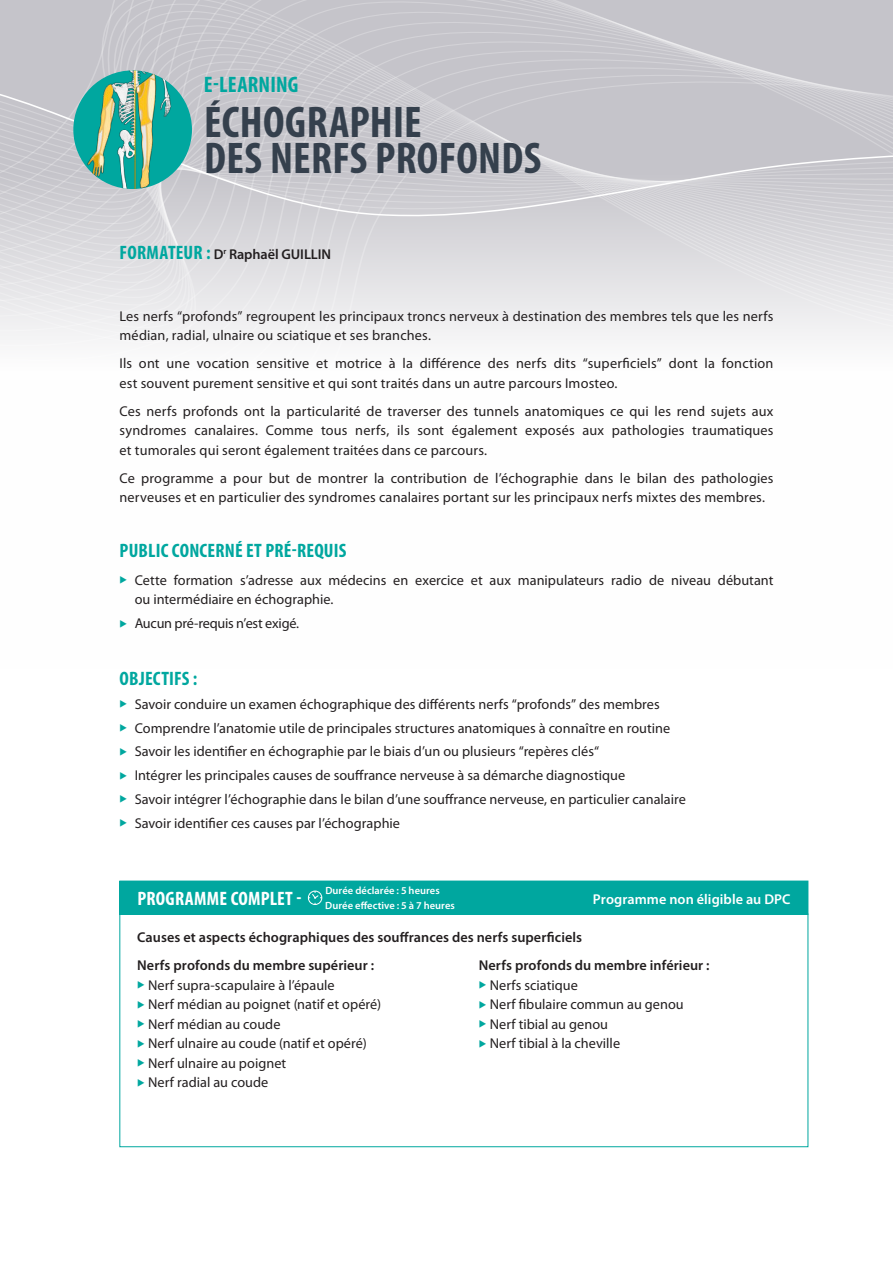
<style>
.page{position:relative;width:893px;height:1263px;background:#fff}
.page>*{position:absolute;margin:0;border:0;box-sizing:border-box;transform-origin:0 0}
.t1{font:700 condensed 44.55px/36px "Myriad Pro";letter-spacing:.005em;color:#35404d}
.t2{font:700 condensed 22.5px "Myriad Pro";letter-spacing:.01em;color:#00a79f}
.t3{font:700 condensed 19.5px "Myriad Pro";letter-spacing:.01em;color:#00a79f}
.t4{font:700 condensed 19.5px "Myriad Pro";letter-spacing:.01em;color:#fff}
.t5{font:14.25px/19.5px "Myriad Pro";letter-spacing:.005em;color:#231f20}
.t6{font:600 14.25px/28px "Myriad Pro";letter-spacing:.005em;color:#231f20}
.t7{font:14.25px "Myriad Pro";letter-spacing:-.02em;color:#231f20}
.t8{font:600 14.25px "Myriad Pro";letter-spacing:.005em;color:#fff}
.t9{font:600 10.5px "Myriad Pro";letter-spacing:.005em;color:#fff}
.s1{font-weight:700;font-stretch:condensed;font-size:19.5px;color:#00a79f}
.s2{color:#00a79f}
</style>
<div class="page">
<hr style="left:0;top:336px;width:893px;height:4px;background:#f4f4f5">
<svg style="left:0;top:0;width:893px;height:336px"></svg>
<svg style="left:0;top:4px;width:893px;height:324px"></svg>
<svg style="left:0;top:11px;width:893px;height:309px;background:#dad9dd"></svg>
<svg style="left:0;top:18px;width:893px;height:295px;background:#d8d7db"></svg>
<svg style="left:0;top:25px;width:893px;height:282px;background:#d6d5d9"></svg>
<svg style="left:0;top:33px;width:893px;height:268px;background:#d6d5da"></svg>
<div style="left:0;top:290px;width:893px;height:6px;background:#e7e7e9"></div>
<div style="left:0;top:284px;width:893px;height:6px;background:#e6e5e8"></div>
<div style="left:0;top:278px;width:893px;height:6px;background:#e4e3e6"></div>
<div style="left:0;top:272px;width:893px;height:6px;background:#e2e2e5"></div>
<div style="left:0;top:267px;width:893px;height:5px;background:#e1e0e3"></div>
<div style="left:0;top:261px;width:893px;height:6px;background:#dfdfe2"></div>
<div style="left:0;top:255px;width:893px;height:6px;background:#dedde0"></div>
<div style="left:0;top:249px;width:893px;height:6px;background:#dcdbdf"></div>
<div style="left:0;top:243px;width:893px;height:6px;background:#dad9dd"></div>
<div style="left:0;top:238px;width:893px;height:5px;background:#d9d8dc"></div>
<div style="left:0;top:232px;width:893px;height:6px;background:#d7d6da"></div>
<div style="left:0;top:226px;width:893px;height:6px;background:#d5d5d9"></div>
<svg style="left:0;top:220px;width:893px;height:6px;background:#d5d4d8"></svg>
<svg style="left:0;top:216px;width:893px;height:4px;background:#d3d3d7"></svg>
<svg style="left:0;top:39px;width:893px;height:177px;background:#c9c9ce"></svg>
<img style="left:74px;top:70px;width:118px;height:119px">
<div style="left:120px;top:881px;width:688px;height:33px;background:#00a79f"></div>
<svg style="left:308px;top:890px;width:14px;height:15px"></svg>
<div style="left:119px;top:881px;width:689px;height:34px;border:1px solid #00a79f"></div>
<h2 class="t2" style="left:204px;top:74px;width:96px">E-LEARNING</h2>
<h1 class="t1" style="left:204px;top:103px;width:339px">ÉCHOGRAPHIE<br>DES NERFS PROFONDS</h1>
<p class="t6" style="left:120px;top:241px;width:213px"><span class="s1">FORMATEUR :</span> D<sup>r</sup> Raphaël GUILLIN</p>
<p class="t5" style="left:119px;top:307px;width:656px">Les nerfs “profonds” regroupent les principaux troncs nerveux à destination des membres tels que les nerfs médian, radial, ulnaire ou sciatique et ses branches.</p>
<p class="t5" style="left:119px;top:355px;width:656px">Ils ont une vocation sensitive et motrice à la différence des nerfs dits “superficiels” dont la fonction est souvent purement sensitive et qui sont traités dans un autre parcours Imosteo.</p>
<p class="t5" style="left:119px;top:402px;width:656px;text-align:justify">Ces nerfs profonds ont la particularité de traverser des tunnels anatomiques ce qui les rend sujets aux syndromes canalaires. Comme tous nerfs, ils sont également exposés aux pathologies traumatiques et tumorales qui seront également traitées dans ce parcours.</p>
<p class="t5" style="left:119px;top:470px;width:656px">Ce programme a pour but de montrer la contribution de l’échographie dans le bilan des pathologies nerveuses et en particulier des syndromes canalaires portant sur les principaux nerfs mixtes des membres.</p>
<h3 class="t3" style="left:120px;top:541px;width:228px">PUBLIC CONCERNÉ ET PRÉ-REQUIS</h3>
<p class="t5" style="left:135px;top:572px;width:640px;text-indent:-15px"><span class="s2">◆</span> Cette formation s’adresse aux médecins en exercice et aux manipulateurs radio de niveau débutant ou intermédiaire en échographie.</p>
<p class="t7" style="left:119px;top:618px;width:181px"><span class="s2">◆</span> Aucun pré-requis n’est exigé.</p>
<h3 class="t3" style="left:120px;top:669px;width:79px">OBJECTIFS :</h3>
<p class="t5" style="left:119px;top:696px;width:542px"><span class="s2">◆</span> Savoir conduire un examen échographique des différents nerfs “profonds” des membres</p>
<p class="t5" style="left:119px;top:719px;width:552px"><span class="s2">◆</span> Comprendre l’anatomie utile de principales structures anatomiques à connaître en routine</p>
<p class="t5" style="left:119px;top:743px;width:481px"><span class="s2">◆</span> Savoir les identifier en échographie par le biais d’un ou plusieurs “repères clés“</p>
<p class="t5" style="left:119px;top:767px;width:507px"><span class="s2">◆</span> Intégrer les principales causes de souffrance nerveuse à sa démarche diagnostique</p>
<p class="t5" style="left:119px;top:791px;width:568px"><span class="s2">◆</span> Savoir intégrer l’échographie dans le bilan d’une souffrance nerveuse, en particulier canalaire</p>
<p class="t5" style="left:119px;top:814px;width:282px"><span class="s2">◆</span> Savoir identifier ces causes par l’échographie</p>
<h3 class="t4" style="left:137px;top:889px;width:166px">PROGRAMME COMPLET -</h3>
<p class="t9" style="left:325px;top:886px;width:116px">Durée déclarée : 5 heures</p>
<p class="t9" style="left:325px;top:901px;width:131px">Durée effective : 5 à 7 heures</p>
<p class="t8" style="left:593px;top:893px;width:199px">Programme non éligible au DPC</p>
<p class="t6" style="left:137px;top:924px;width:446px">Causes et aspects échographiques des souffrances des nerfs superficiels<br>Nerfs profonds du membre supérieur :</p>
<p class="t5" style="left:137px;top:976px;width:199px"><span class="s2">◆</span> Nerf supra-scapulaire à l’épaule</p>
<p class="t5" style="left:137px;top:996px;width:246px"><span class="s2">◆</span> Nerf médian au poignet (natif et opéré)</p>
<p class="t5" style="left:137px;top:1015px;width:145px"><span class="s2">◆</span> Nerf médian au coude</p>
<p class="t5" style="left:137px;top:1035px;width:231px"><span class="s2">◆</span> Nerf ulnaire au coude (natif et opéré)</p>
<p class="t5" style="left:137px;top:1054px;width:151px"><span class="s2">◆</span> Nerf ulnaire au poignet</p>
<p class="t5" style="left:137px;top:1074px;width:133px"><span class="s2">◆</span> Nerf radial au coude</p>
<p class="t6" style="left:479px;top:952px;width:232px">Nerfs profonds du membre inférieur :</p>
<p class="t5" style="left:479px;top:976px;width:101px"><span class="s2">◆</span> Nerfs sciatique</p>
<p class="t5" style="left:479px;top:996px;width:207px"><span class="s2">◆</span> Nerf fibulaire commun au genou</p>
<p class="t5" style="left:479px;top:1015px;width:131px"><span class="s2">◆</span> Nerf tibial au genou</p>
<p class="t5" style="left:479px;top:1035px;width:143px"><span class="s2">◆</span> Nerf tibial à la cheville</p>
</div>
